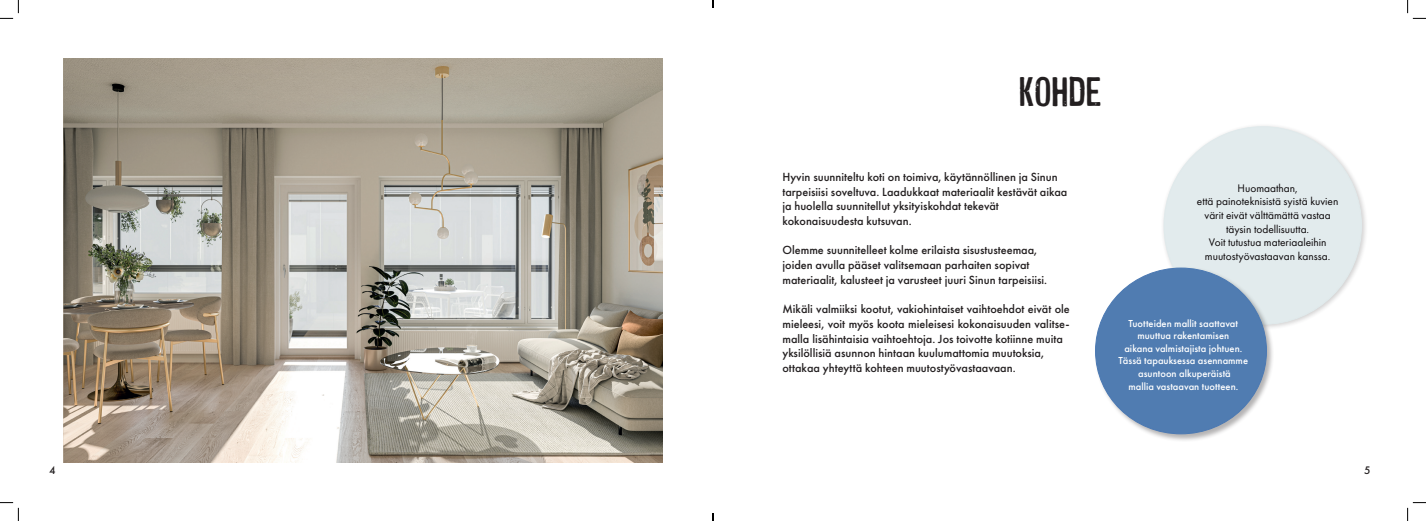
<style>
.page{position:relative;width:1426px;height:521px;background:#fff}
.page>*{position:absolute;margin:0;border:0;box-sizing:border-box;transform-origin:0 0}
.t1{font:42.88px "Coldsmith Pro";color:#231f20}
.t2{font:500 12.25px/14.7px "Futura PT";color:#231f20}
.t3{font:11.38px/13.7px "Futura PT";color:#080406;text-align:center}
.t4{font:500 11.38px "Futura PT";color:#231f20}
.t5{font:500 10.5px/12.6px "Futura PT";color:#fff;text-align:center}
</style>
<div class="page">
<div style="left:1161px;top:123px;width:207px;height:207px;background:#231f20;opacity:.2"></div>
<div style="left:1164px;top:127px;width:197px;height:197px;background:#e2ebed;border-radius:50%"></div>
<div style="left:1094px;top:266px;width:180px;height:175px;background:#231f20;opacity:.34"></div>
<div style="left:1095px;top:268px;width:171px;height:165px;background:#507cb1;border-radius:50%"></div>
<img style="left:64px;top:58px;width:598px;height:404px">
<svg style="left:0;top:0;width:19px;height:19px"></svg>
<svg style="left:0;top:502px;width:19px;height:18px"></svg>
<svg style="left:1407px;top:0;width:19px;height:19px"></svg>
<svg style="left:1407px;top:502px;width:19px;height:18px"></svg>
<svg style="left:712px;top:0;width:2px;height:8px"></svg>
<svg style="left:712px;top:513px;width:2px;height:7px"></svg>
<h1 class="t1" style="left:1018px;top:68px;width:85px">KOHDE</h1>
<p class="t2" style="left:782px;top:169px;width:286px">Hyvin suunniteltu koti on toimiva, käytännöllinen ja Sinun tarpeisiisi soveltuva. Laadukkaat materiaalit kestävät aikaa ja huolella suunnitellut yksityiskohdat tekevät kokonaisuudesta kutsuvan.</p>
<p class="t2" style="left:782px;top:243px;width:266px">Olemme suunnitelleet kolme erilaista sisustusteemaa, joiden avulla pääset valitsemaan parhaiten sopivat materiaalit, kalusteet ja varusteet juuri Sinun tarpeisiisi.</p>
<p class="t2" style="left:782px;top:302px;width:289px">Mikäli valmiiksi kootut, vakiohintaiset vaihtoehdot eivät ole mieleesi, voit myös koota mieleisesi kokonaisuuden valitse&shy;malla lisähintaisia vaihtoehtoja. Jos toivotte kotiinne muita yksilöllisiä asunnon hintaan kuulumattomia muutoksia, ottakaa yhteyttä kohteen muutostyövastaavaan.</p>
<p class="t3" style="left:1197px;top:181px;width:143px">Huomaathan,<br>että painoteknisistä syistä kuvien värit eivät välttämättä vastaa täysin todellisuutta.<br>Voit tutustua materiaaleihin muutostyövastaavan kanssa.</p>
<p class="t5" style="left:1118px;top:316px;width:131px">Tuotteiden mallit saattavat muuttua rakentamisen<br>aikana valmistajista johtuen.<br>Tässä tapauksessa asennamme asuntoon alkuperäistä<br>mallia vastaavan tuotteen.</p>
<p class="t4" style="left:49px;top:463px;width:8px">4</p>
<p class="t4" style="left:1364px;top:463px;width:8px">5</p>
</div>
